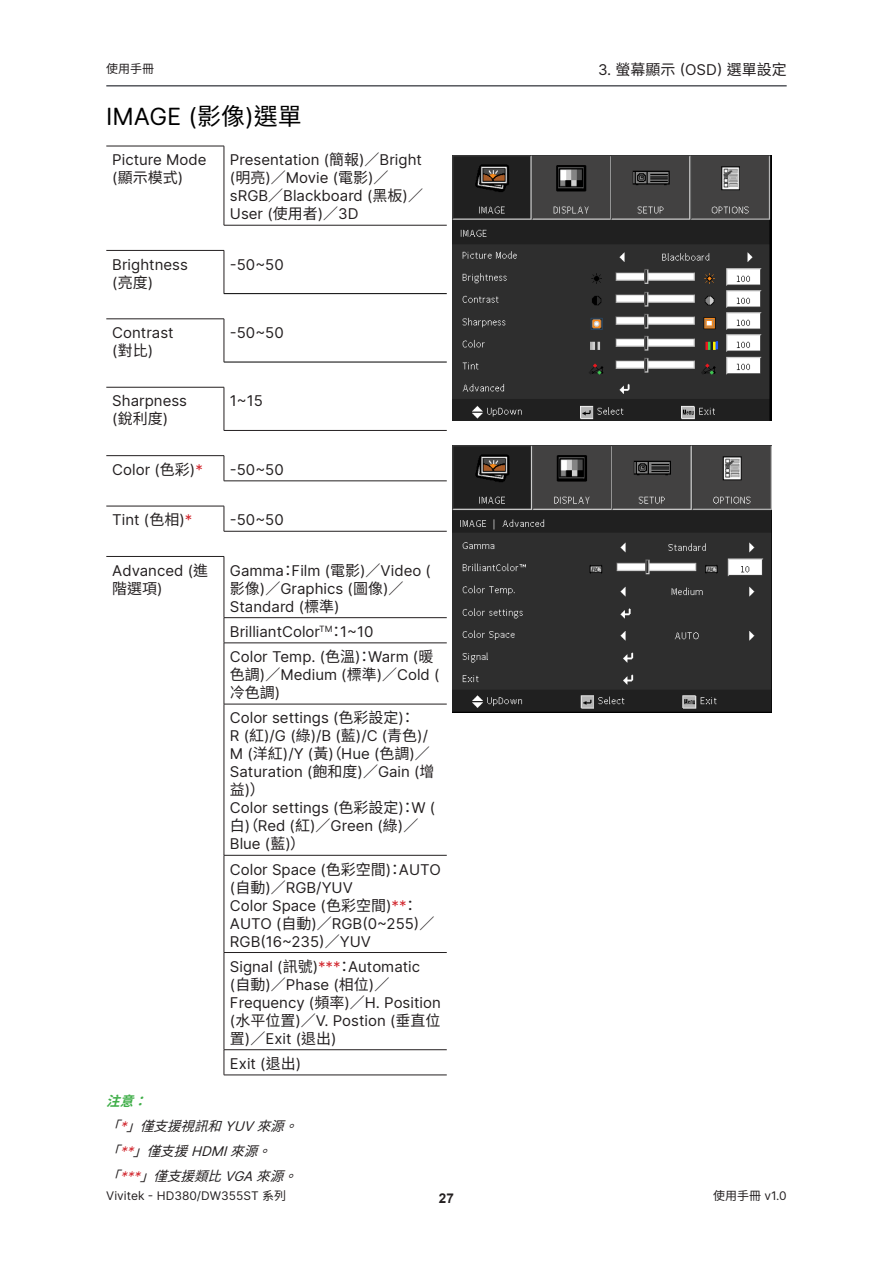
<style>
.page{position:relative;width:893px;height:1263px;background:#fff}
.page>*{position:absolute;margin:0;border:0;box-sizing:border-box;transform-origin:0 0}
.t1{font:24px "Delta Sans";color:#000}
.Paragraph_No_Style{font:15px/18px "Delta Sans";color:#231f20}
.t2{font:15px "Noto Sans TC";color:#231f20}
.Warning{font:italic 13.5px "Noto Sans TC";color:#231f20}
.Warning-2{font:italic 700 13.5px "Noto Sans TC";color:#40ae49}
.t3{font:700 13.5px "Arial";color:#231f20}
.t4{font:12px "Delta Sans";color:#231f20}
.t5{font:12px "Noto Sans TC";color:#231f20}
.s1{font-family:"Delta Sans"}
.s2{font-family:"Noto Sans TC"}
.s3{color:#d1232a}
.s4{font-family:"Delta Sans";color:#d1232a}
</style>
<div class="page">
<hr style="left:106px;top:85px;width:681px;height:2px;background:#56585d">
<hr style="left:106px;top:146px;width:118px;height:1px;background:#231f20">
<hr style="left:224px;top:146px;width:1px;height:79px;background:#231f20">
<hr style="left:106px;top:250px;width:118px;height:1px;background:#231f20">
<hr style="left:224px;top:251px;width:1px;height:42px;background:#231f20">
<hr style="left:106px;top:319px;width:118px;height:1px;background:#231f20">
<hr style="left:224px;top:319px;width:1px;height:43px;background:#231f20">
<hr style="left:106px;top:387px;width:118px;height:1px;background:#231f20">
<hr style="left:224px;top:387px;width:1px;height:43px;background:#231f20">
<hr style="left:106px;top:455px;width:118px;height:1px;background:#231f20">
<svg style="left:224px;top:456px;width:1px;height:25px"></svg>
<hr style="left:106px;top:506px;width:118px;height:1px;background:#231f20">
<svg style="left:224px;top:506px;width:1px;height:25px"></svg>
<hr style="left:106px;top:556px;width:118px;height:1px;background:#231f20">
<hr style="left:224px;top:225px;width:223px;height:1px;background:#231f20">
<hr style="left:224px;top:293px;width:223px;height:1px;background:#000">
<hr style="left:224px;top:362px;width:223px;height:1px;background:#000">
<hr style="left:224px;top:430px;width:223px;height:1px;background:#231f20">
<hr style="left:224px;top:481px;width:223px;height:1px;background:#231f20">
<hr style="left:224px;top:531px;width:223px;height:1px;background:#231f20">
<hr style="left:224px;top:557px;width:1px;height:60px;background:#231f20">
<hr style="left:224px;top:617px;width:223px;height:1px;background:#231f20">
<svg style="left:224px;top:618px;width:1px;height:25px"></svg>
<hr style="left:224px;top:643px;width:223px;height:1px;background:#231f20">
<hr style="left:224px;top:643px;width:1px;height:61px;background:#231f20">
<hr style="left:224px;top:704px;width:223px;height:1px;background:#231f20">
<hr style="left:224px;top:704px;width:1px;height:151px;background:#231f20">
<hr style="left:224px;top:855px;width:223px;height:1px;background:#231f20">
<hr style="left:224px;top:855px;width:1px;height:97px;background:#231f20">
<hr style="left:224px;top:952px;width:223px;height:1px;background:#231f20">
<hr style="left:224px;top:953px;width:1px;height:96px;background:#231f20">
<hr style="left:224px;top:1049px;width:223px;height:1px;background:#231f20">
<svg style="left:224px;top:1050px;width:1px;height:25px"></svg>
<hr style="left:224px;top:1075px;width:223px;height:1px;background:#231f20">
<img style="left:453px;top:156px;width:319px;height:264px">
<img style="left:453px;top:445px;width:319px;height:268px">
<p class="t5" style="left:106px;top:62px;width:49px">使用手冊</p>
<p class="t2" style="left:598px;top:61px;width:190px"><span class="s1">3.</span> 螢幕顯示 <span class="s1">(OSD)</span> 選單設定</p>
<h2 class="t1" style="left:106px;top:98px;width:197px">IMAGE (<span class="s2">影像</span>)<span class="s2">選單</span></h2>
<p class="Paragraph_No_Style" style="left:112px;top:150px;width:96px">Picture Mode (<span class="s2">顯示模式</span>)</p>
<p class="Paragraph_No_Style" style="left:230px;top:150px;width:195px">Presentation (<span class="s2">簡報</span>)<span class="s2">／</span>Bright (<span class="s2">明亮</span>)<span class="s2">／</span>Movie (<span class="s2">電影</span>)<span class="s2">／</span>sRGB<span class="s2">／</span>Blackboard (<span class="s2">黑板</span>)<span class="s2">／<br></span>User (<span class="s2">使用者</span>)<span class="s2">／</span>3D</p>
<p class="Paragraph_No_Style" style="left:112px;top:255px;width:77px">Brightness (<span class="s2">亮度</span>)</p>
<p class="Paragraph_No_Style" style="left:230px;top:255px;width:55px">-50~50</p>
<p class="Paragraph_No_Style" style="left:112px;top:323px;width:63px">Contrast (<span class="s2">對比</span>)</p>
<p class="Paragraph_No_Style" style="left:230px;top:323px;width:55px">-50~50</p>
<p class="Paragraph_No_Style" style="left:112px;top:392px;width:76px">Sharpness (<span class="s2">銳利度</span>)</p>
<p class="Paragraph_No_Style" style="left:230px;top:392px;width:34px">1~15</p>
<p class="Paragraph_No_Style" style="left:112px;top:460px;width:92px">Color (<span class="s2">色彩</span>)<span class="s3">*</span></p>
<p class="Paragraph_No_Style" style="left:230px;top:460px;width:55px">-50~50</p>
<p class="Paragraph_No_Style" style="left:112px;top:510px;width:82px">Tint (<span class="s2">色相</span>)<span class="s3">*</span></p>
<p class="Paragraph_No_Style" style="left:230px;top:510px;width:55px">-50~50</p>
<p class="Paragraph_No_Style" style="left:112px;top:561px;width:97px">Advanced (<span class="s2">進階選項</span>)</p>
<p class="Paragraph_No_Style" style="left:230px;top:561px;width:203px">Gamma<span class="s2">：</span>Film (<span class="s2">電影</span>)<span class="s2">／</span>Video (<span class="s2">影像</span>)<span class="s2">／</span>Graphics (<span class="s2">圖像</span>)<span class="s2">／<br></span>Standard (<span class="s2">標準</span>)</p>
<p class="Paragraph_No_Style" style="left:230px;top:622px;width:145px">BrilliantColor<sup>TM</sup><span class="s2">：</span>1~10</p>
<p class="Paragraph_No_Style" style="left:230px;top:647px;width:211px">Color Temp. (<span class="s2">色溫</span>)<span class="s2">：</span>Warm (<span class="s2">暖色調</span>)<span class="s2">／</span>Medium (<span class="s2">標準</span>)<span class="s2">／</span>Cold (<span class="s2">冷色調</span>)</p>
<p class="Paragraph_No_Style" style="left:230px;top:708px;width:206px">Color settings (<span class="s2">色彩設定</span>)<span class="s2">：<br></span>R (<span class="s2">紅</span>)/G (<span class="s2">綠</span>)/B (<span class="s2">藍</span>)/C (<span class="s2">青色</span>)/<br>M (<span class="s2">洋紅</span>)/Y (<span class="s2">黃（</span>) Hue (<span class="s2">色調</span>)<span class="s2">／<br></span>Saturation (<span class="s2">飽和度</span>)<span class="s2">／</span>Gain (<span class="s2">增益</span>)<span class="s2">）</span></p>
<p class="Paragraph_No_Style" style="left:230px;top:798px;width:207px">Color settings (<span class="s2">色彩設定</span>)<span class="s2">：</span>W (<span class="s2">白（</span>) Red (<span class="s2">紅</span>)<span class="s2">／</span>Green (<span class="s2">綠</span>)<span class="s2">／<br></span>Blue (<span class="s2">藍</span>)<span class="s2">）</span></p>
<p class="Paragraph_No_Style" style="left:230px;top:860px;width:212px">Color Space (<span class="s2">色彩空間</span>)<span class="s2">：</span>AUTO (<span class="s2">自動</span>)<span class="s2">／</span>RGB/YUV</p>
<p class="Paragraph_No_Style" style="left:230px;top:896px;width:206px">Color Space (<span class="s2">色彩空間</span>)<span class="s3">**</span><span class="s2">：<br></span>AUTO (<span class="s2">自動</span>)<span class="s2">／</span>RGB(0~255)<span class="s2">／<br></span>RGB(16~235)<span class="s2">／</span>YUV</p>
<p class="Paragraph_No_Style" style="left:230px;top:957px;width:212px">Signal (<span class="s2">訊號</span>)<span class="s3">***</span><span class="s2">：</span>Automatic<br>(<span class="s2">自動</span>)<span class="s2">／</span>Phase (<span class="s2">相位</span>)<span class="s2">／<br></span>Frequency (<span class="s2">頻率</span>)<span class="s2">／</span>H. Position (<span class="s2">水平位置</span>)<span class="s2">／</span>V. Postion (<span class="s2">垂直位置</span>)<span class="s2">／</span>Exit (<span class="s2">退出</span>)</p>
<p class="Paragraph_No_Style" style="left:230px;top:1054px;width:73px">Exit (<span class="s2">退出</span>)</p>
<p class="Warning-2" style="left:106px;top:1093px;width:52px">注意：</p>
<p class="Warning" style="left:106px;top:1118px;width:203px">「<span class="s4">*</span>」僅支援視訊和<span class="s1">Y U V</span>來源。</p>
<p class="Warning" style="left:106px;top:1143px;width:176px">「<span class="s4">* *</span>」僅支援<span class="s1">HDMI</span>來源。</p>
<p class="Warning" style="left:106px;top:1168px;width:202px">「<span class="s4">* * *</span>」僅支援類比<span class="s1">VGA</span>來源。</p>
<p class="t4" style="left:106px;top:1187px;width:181px">Vivitek - HD380/DW355ST <span class="s2">系列</span></p>
<p class="t5" style="left:713px;top:1189px;width:75px">使用手冊 <span class="s1">v1.0</span></p>
<p class="t3" style="left:439px;top:1189px;width:17px">27</p>
</div>
